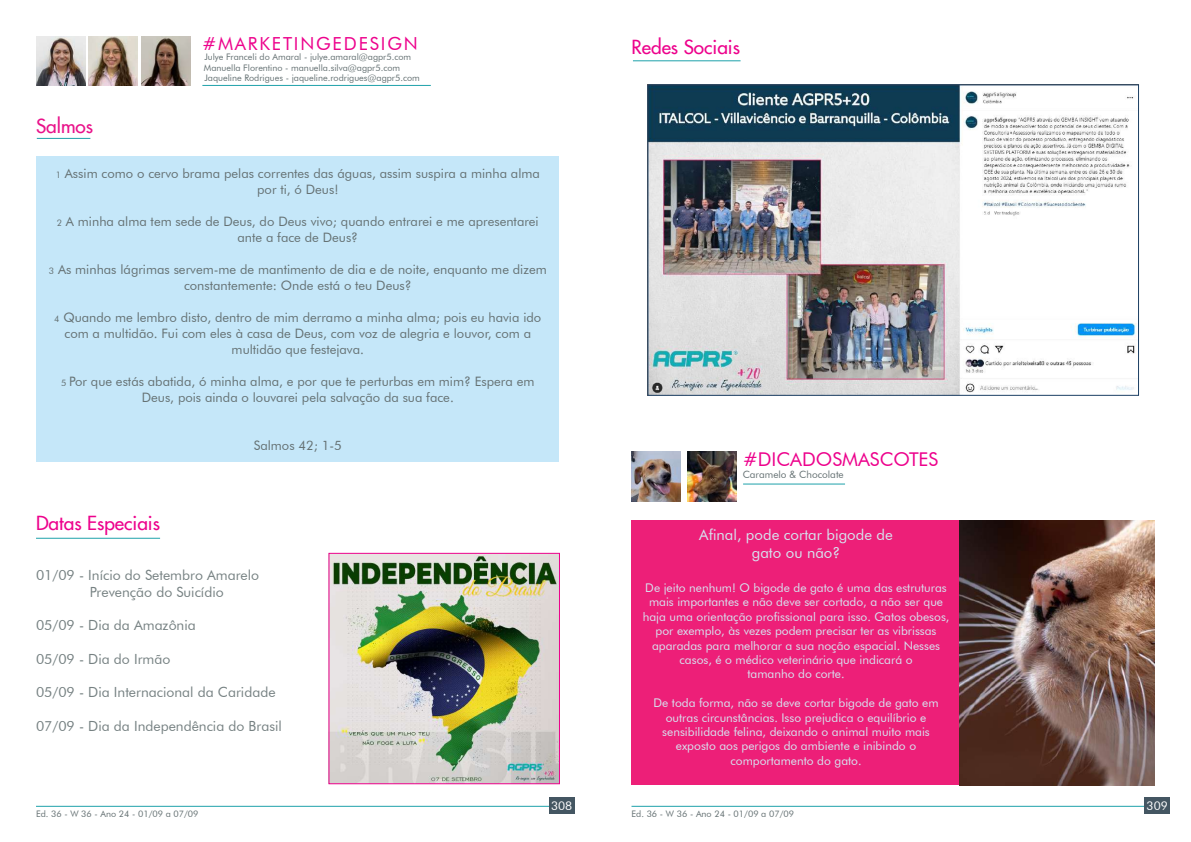
<style>
.page{position:relative;width:1191px;height:842px;background:#fff}
.page>*{position:absolute;margin:0;border:0;box-sizing:border-box;transform-origin:0 0}
.t1{font:500 19px "Futura";color:#ed028c}
.t2{font:19px "Futura BT";color:#ed028c}
.t3{font:500 19px "Futura";color:#e9128a}
.t4{font:18px "Futura BT";letter-spacing:.1em;color:#ed028c}
.t5{font:15px/18px "Futura BT";color:#d6e5f1;text-align:center}
.t6{font:14px/16.8px "Futura BT";color:#768182}
.t7{font:13px/16px "Futura BT";color:#657173;text-align:center}
.t8{font:12px/14.4px "Futura BT";color:#d6e5f1;text-align:center}
.t9{font:12px "Futura BT";color:#fff}
.t10{font:10px "Futura BT";color:#657173}
.t11{font:9px/10.6px "Futura BT";color:#657173}
.s1{font-size:9px}
</style>
<div class="page">
<hr style="left:36px;top:806px;width:523px;height:1px;background:#1ea2aa">
<hr style="left:631px;top:806px;width:524px;height:1px;background:#1ea2aa">
<div style="left:549px;top:798px;width:25px;height:16px;background:#445662"></div>
<div style="left:1144px;top:798px;width:26px;height:16px;background:#445662"></div>
<div style="left:36px;top:156px;width:522px;height:305px;background:#c5e7f9"></div>
<hr style="left:202px;top:85px;width:229px;height:1px;background:#1ea2aa">
<img style="left:36px;top:36px;width:49px;height:49px">
<img style="left:89px;top:36px;width:49px;height:49px">
<img style="left:142px;top:36px;width:49px;height:49px">
<hr style="left:37px;top:138px;width:53px;height:1px;background:#1ea2aa">
<hr style="left:36px;top:538px;width:124px;height:1px;background:#1ea2aa">
<div style="left:631px;top:520px;width:329px;height:265px;background:#ed1f78"></div>
<hr style="left:633px;top:60px;width:107px;height:1px;background:#1ea2aa">
<hr style="left:743px;top:483px;width:102px;height:1px;background:#1ea2aa">
<img style="left:631px;top:452px;width:49px;height:49px">
<img style="left:687px;top:452px;width:49px;height:49px">
<img style="left:959px;top:520px;width:196px;height:265px">
<img style="left:649px;top:86px;width:488px;height:308px">
<div style="left:647px;top:84px;width:492px;height:312px;border:1px solid #1b3e63"></div>
<img style="left:330px;top:555px;width:228px;height:227px">
<div style="left:328px;top:553px;width:232px;height:231px;border:1px solid #ed028c"></div>
<h1 class="t3" style="left:36px;top:114px;width:59px">Salmos</h1>
<h2 class="t4" style="left:202px;top:32px;width:217px">#MARKETINGEDESIGN</h2>
<p class="t11" style="left:204px;top:51px;width:217px">Julye Franceli do Amaral - julye.amaral@agpr5.com<br>Manuella Florentino - manuella.silva@agpr5.com<br>Jaqueline Rodrigues - jaqueline.rodrigues@agpr5.com</p>
<p class="t7" style="left:56px;top:165px;width:486px"><span class="s1">1</span> Assim como o cervo brama pelas correntes das águas, assim suspira a minha alma por ti, ó Deus!</p>
<p class="t7" style="left:57px;top:213px;width:483px"><span class="s1">2</span> A minha alma tem sede de Deus, do Deus vivo; quando entrarei e me apresentarei ante a face de Deus?</p>
<p class="t7" style="left:49px;top:261px;width:499px"><span class="s1">3</span> As minhas lágrimas servem-me de mantimento de dia e de noite, enquanto me dizem constantemente: Onde está o teu Deus?</p>
<p class="t7" style="left:54px;top:309px;width:488px"><span class="s1">4</span> Quando me lembro disto, dentro de mim derramo a minha alma; pois eu havia ido com a multidão. Fui com eles à casa de Deus, com voz de alegria e louvor, com a multidão que festejava.</p>
<p class="t7" style="left:61px;top:373px;width:474px"><span class="s1">5</span> Por que estás abatida, ó minha alma, e por que te perturbas em mim? Espera em<br>Deus, pois ainda o louvarei pela salvação da sua face.</p>
<p class="t7" style="left:254px;top:437px;width:90px">Salmos 42; 1-5</p>
<h1 class="t1" style="left:36px;top:511px;width:126px">Datas Especiais</h1>
<p class="t6" style="left:90px;top:566px;width:171px;text-indent:-54px">01/09 - Início do Setembro Amarelo<br>Prevenção do Suicídio</p>
<p class="t6" style="left:36px;top:617px;width:161px">05/09 - Dia da Amazônia</p>
<p class="t6" style="left:36px;top:650px;width:136px">05/09 - Dia do Irmão</p>
<p class="t6" style="left:36px;top:684px;width:241px">05/09 - Dia Internacional da Caridade</p>
<p class="t6" style="left:36px;top:717px;width:247px">07/09 - Dia da Independência do Brasil</p>
<h1 class="t1" style="left:631px;top:35px;width:110px">Redes Sociais</h1>
<h1 class="t2" style="left:743px;top:448px;width:197px">#DICADOSMASCOTES</h1>
<p class="t10" style="left:742px;top:469px;width:102px">Caramelo &amp; Chocolate</p>
<p class="t5" style="left:699px;top:526px;width:195px">Afinal, pode cortar bigode de gato ou não?</p>
<p class="t8" style="left:642px;top:580px;width:308px">De jeito nenhum! O bigode de gato é uma das estruturas mais importantes e não deve ser cortado, a não ser que haja uma orientação profissional para isso. Gatos obesos, por exemplo, às vezes podem precisar ter as vibrissas aparadas para melhorar a sua noção espacial. Nesses casos, é o médico veterinário que indicará o<br>tamanho do corte.</p>
<p class="t8" style="left:653px;top:696px;width:286px">De toda forma, não se deve cortar bigode de gato em outras circunstâncias. Isso prejudica o equilíbrio e sensibilidade felina, deixando o animal muito mais exposto aos perigos do ambiente e inibindo o comportamento do gato.</p>
<p class="t9" style="left:551px;top:798px;width:23px">308</p>
<p class="t9" style="left:1146px;top:798px;width:23px">309</p>
<p class="t11" style="left:36px;top:808px;width:164px">Ed. 36 - W 36 - Ano 24 - 01/09 a 07/09</p>
<p class="t11" style="left:631px;top:808px;width:164px">Ed. 36 - W 36 - Ano 24 - 01/09 a 07/09</p>
</div>
